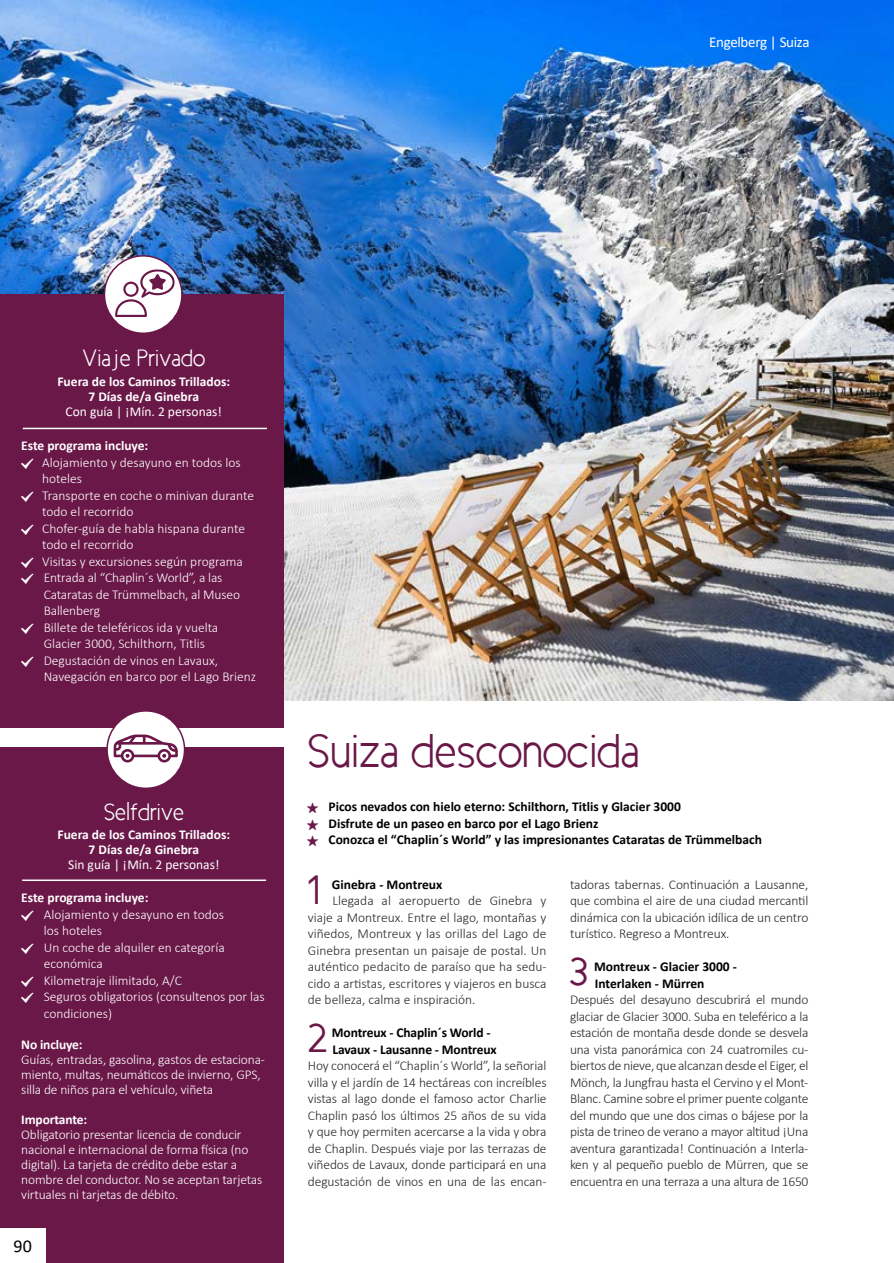
<style>
.page{position:relative;width:894px;height:1263px;background:#fff}
.page>*{position:absolute;margin:0;border:0;box-sizing:border-box;transform-origin:0 0}
.t1{font:48px "New Cicle Semi";letter-spacing:-.01em;color:#6a1848}
.t2{font:41.7px "New Cicle Gordita";color:#6a1848}
.t3{font:24px "New Cicle Semi";color:#fff}
.t4{font:18px "Calibri";color:#000}
.t5{font:15px "Calibri";letter-spacing:-.02em;color:#fff}
.t6{font:300 13.5px/16.5px "Calibri";letter-spacing:-.01em;color:#282827;text-align:justify}
.t7{font:300 13.5px/16.5px "Calibri";letter-spacing:-.01em;color:#fff}
.t8{font:700 13.5px/16.5px "Calibri";color:#000}
.t9{font:700 13.5px/15px "Calibri";color:#fff;text-align:center}
.t10{font:13.5px "Calibri";color:#fff}
</style>
<div class="page">
<img style="left:0;top:0;width:893px;height:700px">
<div style="left:0;top:295px;width:283px;height:433px;background:#6a1848"></div>
<hr style="left:23px;top:428px;width:244px;height:1px;background:#fff">
<div style="left:104px;top:256px;width:78px;height:77px;background:#fff;border-radius:50%"></div>
<svg style="left:115px;top:269px;width:60px;height:48px"></svg>
<div style="left:104px;top:255px;width:79px;height:79px;border:2px solid #6a1848;border-radius:50%"></div>
<div style="left:0;top:748px;width:283px;height:515px;background:#6a1848"></div>
<hr style="left:22px;top:879px;width:244px;height:2px;background:#fff">
<div style="left:107px;top:711px;width:77px;height:77px;background:#fff;border-radius:50%"></div>
<svg style="left:114px;top:734px;width:64px;height:28px"></svg>
<div style="left:106px;top:710px;width:79px;height:79px;border:2px solid #6a1848;border-radius:50%"></div>
<div style="left:0;top:1228px;width:45px;height:35px;background:#fff"></div>
<p class="t5" style="left:709px;top:32px;width:102px">Engelberg | Suiza</p>
<h3 class="t3" style="left:82px;top:346px;width:125px">Viaje Privado</h3>
<p class="t9" style="left:57px;top:374px;width:174px">Fuera de los Caminos Trillados:<br>7 Días de/a Ginebra</p>
<p class="t10" style="left:66px;top:402px;width:158px">Con guía | ¡Mín. 2 personas!</p>
<p class="t9" style="left:21px;top:438px;width:129px">Este programa incluye:</p>
<p class="t7" style="left:42px;top:454px;width:215px">Alojamiento y desayuno en todos los hoteles<br>Transporte en coche o minivan durante todo el recorrido<br>Chofer-guía de habla hispana durante todo el recorrido<br>Visitas y excursiones según programa<br>Entrada al “Chaplin´s World”, a las<br>Cataratas de Trümmelbach, al Museo<br>Ballenberg<br>Billete de teleféricos ida y vuelta<br>Glacier 3000, Schilthorn, Titlis<br>Degustación de vinos en Lavaux,<br>Navegación en barco por el Lago Brienz</p>
<h3 class="t3" style="left:104px;top:799px;width:82px">Selfdrive</h3>
<p class="t9" style="left:57px;top:827px;width:174px">Fuera de los Caminos Trillados:<br>7 Días de/a Ginebra</p>
<p class="t10" style="left:68px;top:855px;width:153px">Sin guía | ¡Mín. 2 personas!</p>
<p class="t9" style="left:21px;top:890px;width:129px">Este programa incluye:</p>
<p class="t7" style="left:44px;top:906px;width:222px">Alojamiento y desayuno en todos<br>los hoteles<br>Un coche de alquiler en categoría económica<br>Kilometraje ilimitado, A/C<br>Seguros obligatorios (consultenos por las condiciones)</p>
<p class="t9" style="left:21px;top:1037px;width:63px">No incluye:</p>
<p class="t7" style="left:21px;top:1052px;width:245px;line-height:15px">Guías, entradas, gasolina, gastos de estaciona&shy;miento, multas, neumáticos de invierno, GPS, silla de niños para el vehículo, viñeta</p>
<p class="t9" style="left:21px;top:1112px;width:67px">Importante:</p>
<p class="t7" style="left:21px;top:1127px;width:242px;line-height:15px">Obligatorio presentar licencia de conducir nacional e internacional de forma física (no digital). La tarjeta de crédito debe estar a nombre del conductor. No se aceptan tarjetas virtuales ni tarjetas de débito.</p>
<h3 class="t4" style="left:14px;top:1233px;width:20px">90</h3>
<h1 class="t1" style="left:307px;top:726px;width:334px">Suiza desconocida</h1>
<p class="t8" style="left:328px;top:798px;width:435px">Picos nevados con hielo eterno: Schilthorn, Titlis y Glacier 3000<br>Disfrute de un paseo en barco por el Lago Brienz<br>Conozca el “Chaplin´s World” y las impresionantes Cataratas de Trümmelbach</p>
<h2 class="t2" style="left:308px;top:868px;width:14px">1</h2>
<p class="t8" style="left:332px;top:876px;width:112px">Ginebra - Montreux</p>
<p class="t6" style="left:308px;top:892px;width:240px;text-indent:25px">Llegada al aeropuerto de Ginebra y viaje a Montreux. Entre el lago, montañas y viñedos, Montreux y las orillas del Lago de Ginebra presentan un paisaje de postal. Un auténtico pedacito de paraíso que ha sedu&shy;cido a artistas, escritores y viajeros en busca de belleza, calma e inspiración.</p>
<p class="t8" style="left:332px;top:1024px;width:166px">Montreux - Chaplin´s World -<br>Lavaux - Lausanne - Montreux</p>
<p class="t6" style="left:308px;top:1057px;width:240px">Hoy conocerá el “Chaplin´s World”, la señorial villa y el jardín de 14 hectáreas con increíbles vistas al lago donde el famoso actor Charlie Chaplin pasó los últimos 25 años de su vida y que hoy permiten acercarse a la vida y obra de Chaplin. Después viaje por las terrazas de viñedos de Lavaux, donde participará en una degustación de vinos en una de las encan-</p>
<h2 class="t2" style="left:308px;top:1016px;width:21px">2</h2>
<p class="t6" style="left:570px;top:876px;width:240px">tadoras tabernas. Continuación a Lausanne, que combina el aire de una ciudad mercantil dinámica con la ubicación idílica de un centro turístico. Regreso a Montreux.</p>
<p class="t8" style="left:594px;top:958px;width:144px">Montreux - Glacier 3000 -<br>Interlaken - Mürren</p>
<p class="t6" style="left:570px;top:991px;width:240px">Después del desayuno descubrirá el mundo glaciar de Glacier 3000. Suba en teleférico a la estación de montaña desde donde se desvela una vista panorámica con 24 cuatromiles cu&shy;biertos de nieve, que alcanzan desde el Eiger, el Mönch, la Jungfrau hasta el Cervino y el Mont-Blanc. Camine sobre el primer puente colgante del mundo que une dos cimas o bájese por la pista de trineo de verano a mayor altitud ¡Una aventura garantizada! Continuación a Interla&shy;ken y al pequeño pueblo de Mürren, que se encuentra en una terraza a una altura de 1650</p>
<h2 class="t2" style="left:570px;top:950px;width:19px">3</h2>
</div>
